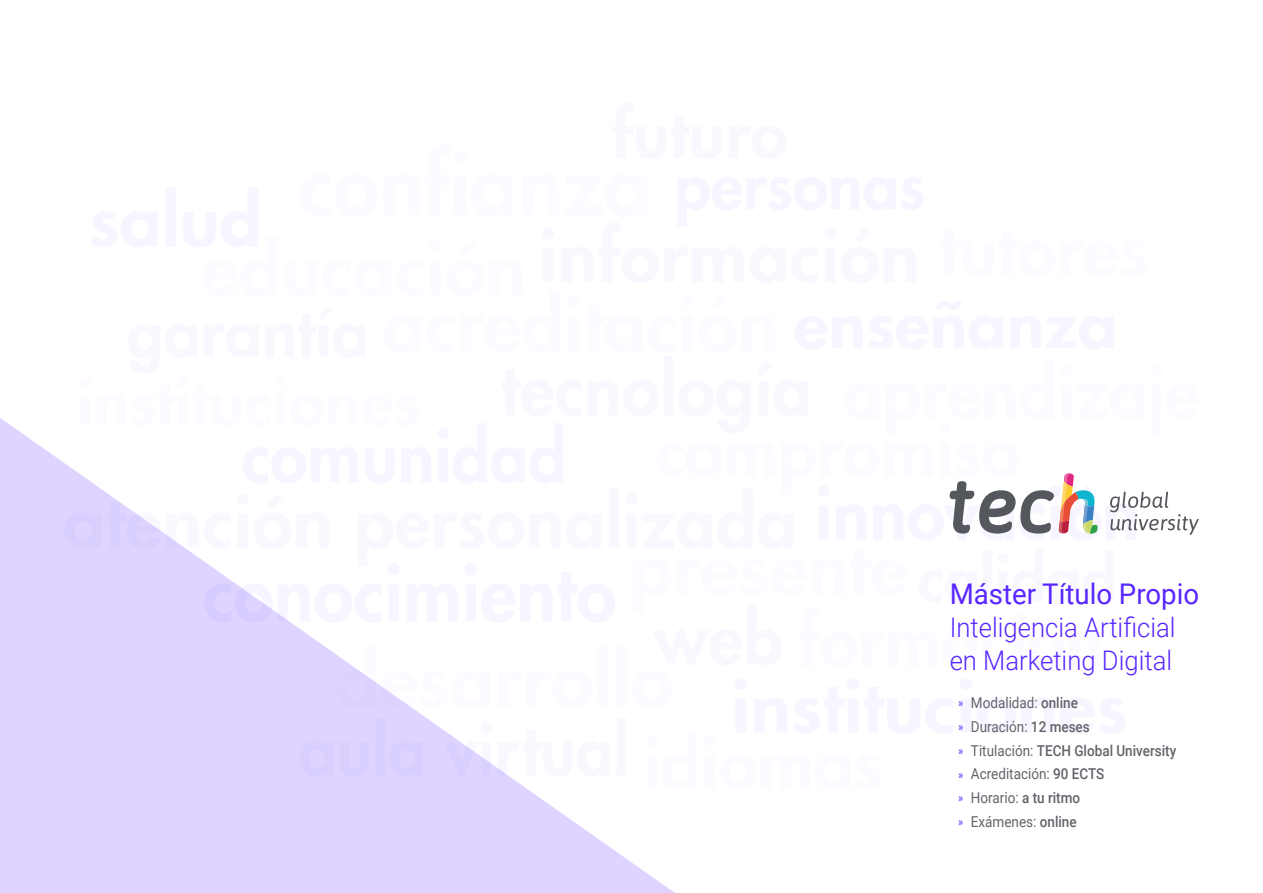
<style>
.page{position:relative;width:1263px;height:893px;background:#fff}
.page>*{position:absolute;margin:0;border:0;box-sizing:border-box;transform-origin:0 0}
.t1{font:28.5px "Roboto";color:#5927ff}
.t2{font:300 27px/33px "Roboto";color:#5927ff;scale:.95 1}
.t3{font:15px/23.7px "Roboto";color:#61646a;scale:.9 1}
.s1{font-size:12px;color:#5927ff}
.s2{font-weight:500}
</style>
<div class="page">
<svg style="left:0;top:418px;width:675px;height:475px;background:#e1d8ff"></svg>
<svg style="left:64px;top:418px;width:1135px;height:372px"></svg>
<h1 class="t1" style="left:950px;top:574px;width:251px">Máster Título Propio</h1>
<h2 class="t2" style="left:950px;top:610px;width:239px">Inteligencia Artificial en Marketing Digital</h2>
<p class="t3" style="left:958px;top:690px;width:244px"><span class="s1">»</span> Modalidad: <span class="s2">online<br></span><span class="s1">»</span> Duración: <span class="s2">12 meses<br></span><span class="s1">»</span> Titulación: <span class="s2">TECH Global University </span><span class="s1">»</span> Acreditación: <span class="s2">90 ECTS<br></span><span class="s1">»</span> Horario: <span class="s2">a tu ritmo<br></span><span class="s1">»</span> Exámenes: <span class="s2">online</span></p>
</div>
